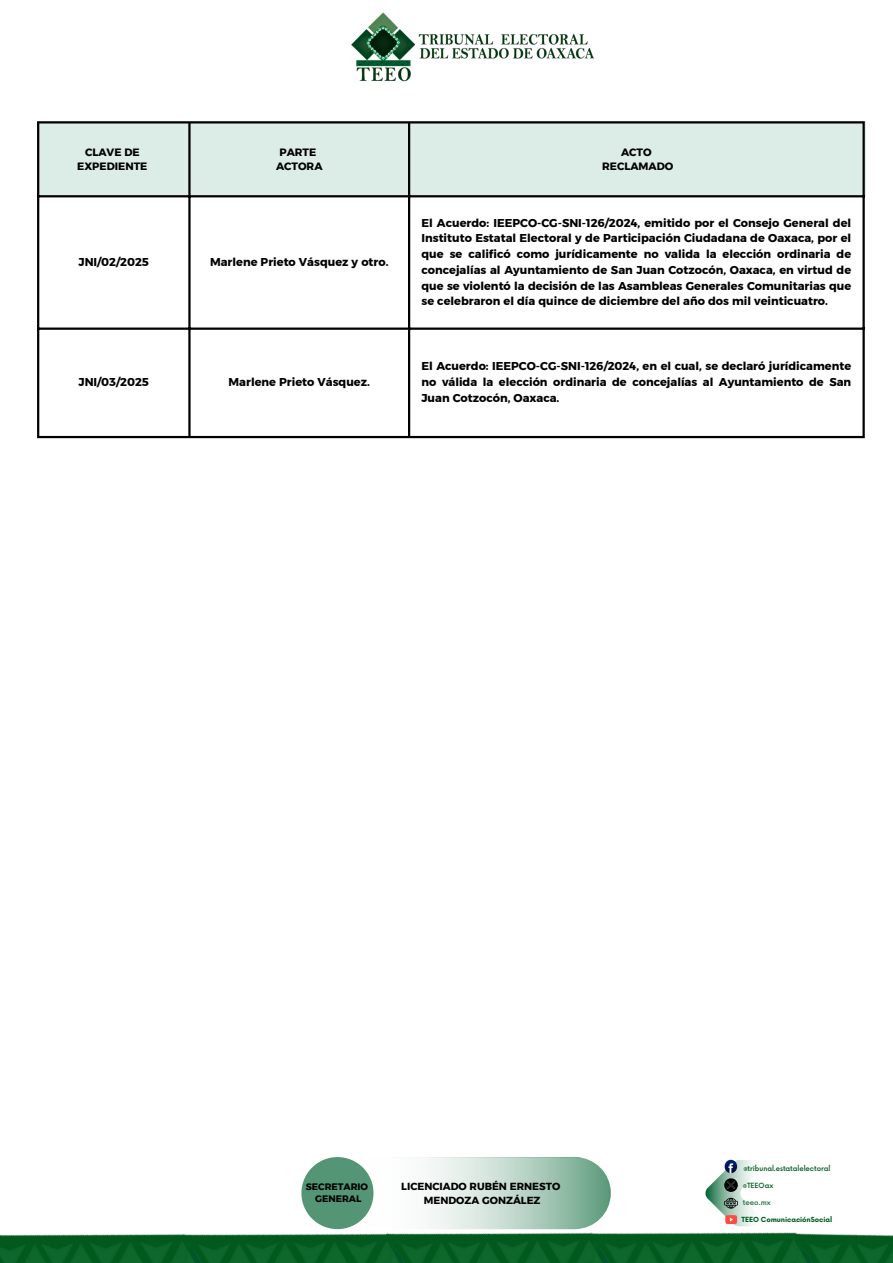
<style>
.page{position:relative;width:893px;height:1263px;background:#fff}
.page>*{position:absolute;margin:0;border:0;box-sizing:border-box;transform-origin:0 0}
.t1{font:11.4px/15.8px "Kief Montaser Bold";color:#000;text-align:justify}
.t2{font:10.65px "Kief Montaser Bold";color:#000}
.t3{font:10.27px "Kief Montaser Bold";color:#000}
.t4{font:9.38px/12.8px "Kief Montaser Bold";color:#000;text-align:center}
.t5{font:500 7.12px "Now";color:#237443}
.t6{font:500 6.98px "Now";letter-spacing:-.01em;color:#005d21}
.t7{font:700 6.9px "Now";letter-spacing:-.01em;color:#005d21}
</style>
<div class="page">
<img style="left:0;top:1234px;width:183px;height:29px">
<img style="left:183px;top:1229px;width:203px;height:34px">
<img style="left:386px;top:1229px;width:204px;height:34px">
<img style="left:590px;top:1159px;width:204px;height:104px">
<img style="left:794px;top:1232px;width:99px;height:31px">
<img style="left:351px;top:12px;width:244px;height:70px">
<svg style="left:704px;top:1160px;width:66px;height:66px"></svg>
<svg style="left:301px;top:1157px;width:310px;height:72px"></svg>
<div style="left:37px;top:121px;width:828px;height:75px;background:#dcede7"></div>
<hr style="left:37px;top:123px;width:2px;height:313px;background:#000">
<hr style="left:188px;top:123px;width:3px;height:313px;background:#000">
<hr style="left:408px;top:123px;width:2px;height:313px;background:#000">
<hr style="left:862px;top:123px;width:2px;height:313px;background:#000">
<hr style="left:37px;top:121px;width:827px;height:2px;background:#000">
<hr style="left:37px;top:195px;width:827px;height:2px;background:#000">
<hr style="left:37px;top:327px;width:827px;height:3px;background:#000">
<hr style="left:37px;top:436px;width:827px;height:2px;background:#000">
<p class="t2" style="left:85px;top:145px;width:56px">CLAVE DE</p>
<p class="t2" style="left:77px;top:160px;width:72px">EXPEDIENTE</p>
<p class="t2" style="left:279px;top:145px;width:38px">PARTE</p>
<p class="t2" style="left:276px;top:160px;width:48px">ACTORA</p>
<p class="t1" style="left:79px;top:254px;width:72px">JNI/02/2025</p>
<p class="t1" style="left:210px;top:254px;width:180px">Marlene Prieto Vásquez y otro.</p>
<p class="t1" style="left:79px;top:374px;width:72px">JNI/03/2025</p>
<p class="t1" style="left:229px;top:374px;width:143px">Marlene Prieto Vásquez.</p>
<p class="t2" style="left:621px;top:145px;width:32px">ACTO</p>
<p class="t2" style="left:602px;top:160px;width:73px">RECLAMADO</p>
<p class="t1" style="left:421px;top:215px;width:431px">El Acuerdo: IEEPCO-CG-SNI-126/2024, emitido por el Consejo General del Instituto Estatal Electoral y de Participación Ciudadana de Oaxaca, por el que se calificó como jurídicamente no valida la elección ordinaria de concejalías al Ayuntamiento de San Juan Cotzocón, Oaxaca, en virtud de que se violentó la decisión de las Asambleas Generales Comunitarias que se celebraron el día quince de diciembre del año dos mil veinticuatro.</p>
<p class="t1" style="left:421px;top:358px;width:431px">El Acuerdo: IEEPCO-CG-SNI-126/2024, en el cual, se declaró jurídicamente no válida la elección ordinaria de concejalías al Ayuntamiento de San Juan Cotzocón, Oaxaca.</p>
<p class="t4" style="left:306px;top:1180px;width:64px">SECRETARIO<br>GENERAL</p>
<p class="t6" style="left:743px;top:1164px;width:89px">@tribunal.estatalelectoral</p>
<p class="t3" style="left:401px;top:1179px;width:160px">LICENCIADO RUBÉN ERNESTO</p>
<p class="t6" style="left:742px;top:1182px;width:32px">@TEEOax</p>
<p class="t3" style="left:424px;top:1193px;width:118px">MENDOZA GONZÁLEZ</p>
<p class="t5" style="left:742px;top:1198px;width:30px">teeo.mx</p>
<p class="t7" style="left:741px;top:1216px;width:92px">TEEO ComunicaciónSocial</p>
</div>
